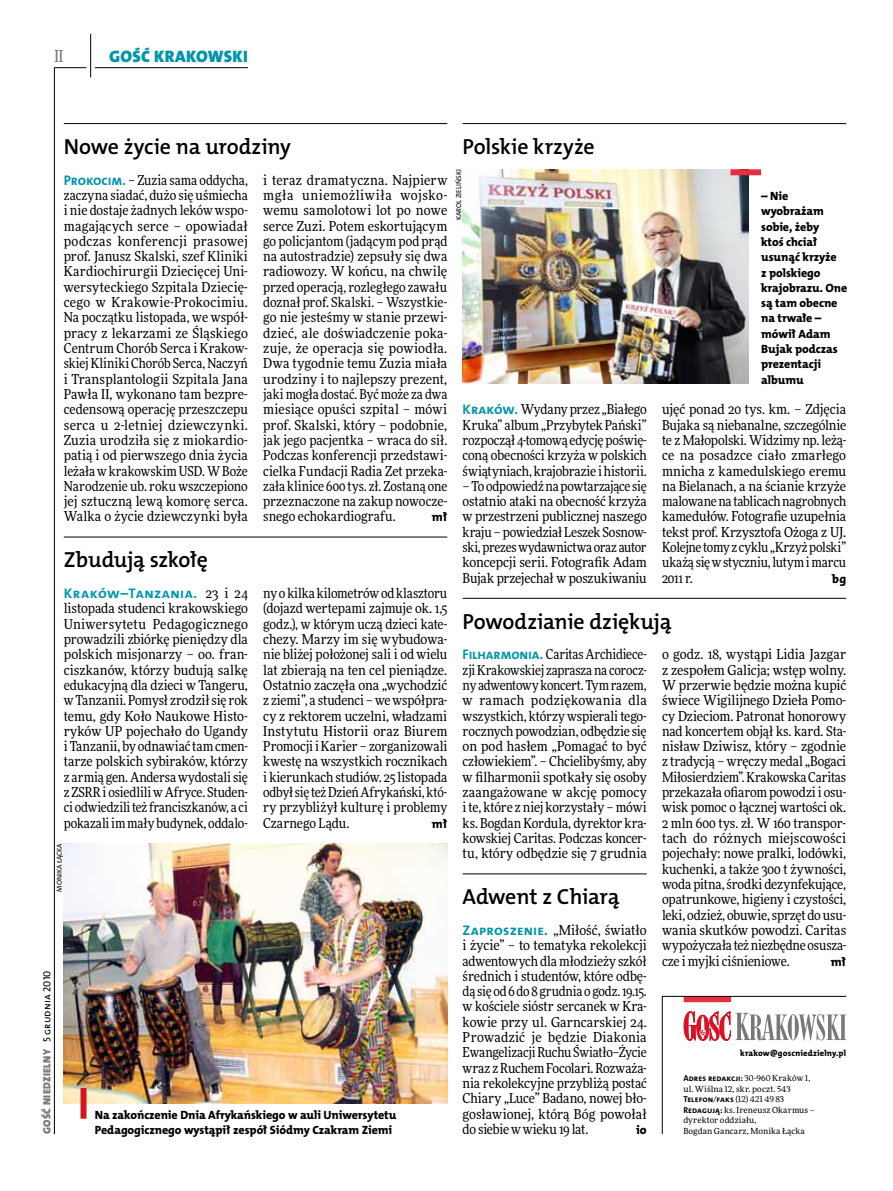
<style>
.page{position:relative;width:893px;height:1191px;background:#fff}
.page>*{position:absolute;margin:0;border:0;box-sizing:border-box;transform-origin:0 0}
.t1{font:21.9px "The Mix HP6 Se Bld";letter-spacing:-.015em;color:#000}
.t2{font:16.65px "The Mix HP9 Blk";letter-spacing:.02em;color:#0096aa}
.t3{font:500 16.5px "Freeday Narrow";color:#787779;scale:.9 1}
.t4{font:13.95px "The Mix HP7 Bld";letter-spacing:.03em;color:#0096aa}
.t5{font:13.65px/15.3px "Freeday Narrow News";letter-spacing:-.005em;color:#000;text-align:justify}
.t6{font:12.3px "The Mix HP8 Ex Bld";color:#000}
.t7{font:12px/15.3px "The Mix HP8 Ex Bld";letter-spacing:-.005em;color:#000}
.t8{font:10.5px "The Mix HP9 Blk";letter-spacing:.025em;color:#787779}
.t9{font:8.55px "The Mix HP7 Bld";letter-spacing:.005em;color:#000}
.t10{font:8.55px "The Mix HP8 Ex Bld";letter-spacing:.015em;color:#000}
.t11{font:8.4px/10.5px "Freeday News";letter-spacing:.02em;color:#000}
.t12{font:7.2px "The Mix HP5 Plain";letter-spacing:-.005em;color:#000}
.s1{font-family:"The Mix HP7 Bld";font-size:13.95px;color:#0096aa}
.s2{font-family:"Freeday Narrow News";font-size:13.65px;color:#000}
.s3{font-family:"The Mix HP5 Plain";color:#000}
.s4{font-family:"Freeday News";font-size:8.4px}
.s5{font-family:"The Mix HP7 Bld";font-size:8.55px}
</style>
<div class="page">
<hr style="left:54px;top:67px;width:1px;height:1067px;background:#000">
<hr style="left:90px;top:34px;width:1px;height:43px;background:#000">
<hr style="left:54px;top:67px;width:32px;height:1px;background:#000">
<hr style="left:95px;top:67px;width:153px;height:1px;background:#000">
<svg style="left:662px;top:996px;width:185px;height:138px"></svg>
<hr style="left:463px;top:598px;width:383px;height:1px;background:#000">
<hr style="left:463px;top:123px;width:383px;height:1px;background:#000">
<hr style="left:64px;top:537px;width:383px;height:1px;background:#000">
<hr style="left:64px;top:123px;width:383px;height:1px;background:#000">
<img style="left:64px;top:843px;width:383px;height:260px">
<div style="left:81px;top:1088px;width:6px;height:30px;background:#d3151f"></div>
<img style="left:463px;top:169px;width:285px;height:215px">
<div style="left:730px;top:169px;width:31px;height:6px;background:#e92f3f"></div>
<hr style="left:463px;top:873px;width:184px;height:1px;background:#000">
<p class="t3" style="left:54px;top:46px;width:11px">II</p>
<p class="t2" style="left:109px;top:46px;width:140px">GOŚĆ KRAKOWSKI</p>
<h1 class="t1" style="left:64px;top:132px;width:229px">Nowe życie na urodziny</h1>
<p class="t5" style="left:64px;top:172px;width:186px"><span class="s1">Prokocim.</span> – Zuzia sama oddycha, zaczyna siadać, dużo się uśmiecha i nie dostaje żadnych leków wspo&shy;magających serce – opowiadał podczas konferencji prasowej prof. Janusz Skalski, szef Kliniki Kardiochirurgii Dziecięcej Uni&shy;wersyteckiego Szpitala Dziecię&shy;cego w Krakowie-Prokocimiu.<br>Na początku listopada, we współ&shy;pracy z lekarzami ze Śląskiego Centrum Chorób Serca i Krakow&shy;skiej Kliniki Chorób Serca, Naczyń i Transplantologii Szpitala Jana Pawła II, wykonano tam bezpre&shy;cedensową operację przeszczepu serca u 2-letniej dziewczynki.<br>Zuzia urodziła się z miokardio&shy;patią i od pierwszego dnia życia leżała w krakowskim USD. W Boże Narodzenie ub. roku wszczepiono jej sztuczną lewą komorę serca.<br>Walka o życie dziewczynki była</p>
<p class="t5" style="left:263px;top:172px;width:186px">i teraz dramatyczna. Najpierw mgła uniemożliwiła wojsko&shy;wemu samolotowi lot po nowe serce Zuzi. Potem eskortującym go policjantom (jadącym pod prąd na autostradzie) zepsuły się dwa radiowozy. W końcu, na chwilę przed operacją, rozległego zawału doznał prof. Skalski. – Wszystkie&shy;go nie jesteśmy w stanie przewi&shy;dzieć, ale doświadczenie poka&shy;zuje, że operacja się powiodła.<br>Dwa tygodnie temu Zuzia miała urodziny i to najlepszy prezent, jaki mogła dostać. Być może za dwa miesiące opuści szpital – mówi prof. Skalski, który – podobnie, jak jego pacjentka – wraca do sił.<br>Podczas konferencji przedstawi&shy;cielka Fundacji Radia Zet przeka&shy;zała klinice 600 tys. zł. Zostaną one przeznaczone na zakup nowocze&shy;snego echokardiografu.</p>
<h1 class="t1" style="left:463px;top:132px;width:134px">Polskie krzyże</h1>
<p class="t12" style="left:454px;top:220px;width:53px;rotate:-90deg">Karol Zieliński</p>
<p class="t7" style="left:761px;top:188px;width:88px">– Nie wyobrażam sobie, żeby<br>ktoś chciał usunąć krzyże<br>z polskiego krajobrazu. One są tam obecne na trwałe – mówił Adam<br>Bujak podczas prezentacji albumu</p>
<p class="t5" style="left:463px;top:401px;width:186px"><span class="s1">Kraków.</span> Wydany przez „Białego Kruka” album „Przybytek Pański” rozpoczął 4-tomową edycję poświę&shy;coną obecności krzyża w polskich świątyniach, krajobrazie i historii.</p>
<p class="t5" style="left:463px;top:478px;width:186px">– To odpowiedź na powtarzające się ostatnio ataki na obecność krzyża w przestrzeni publicznej naszego kraju – powiedział Leszek Sosnow&shy;ski, prezes wydawnictwa oraz autor koncepcji serii. Fotografik Adam Bujak przejechał w poszukiwaniu</p>
<p class="t5" style="left:662px;top:401px;width:186px">ujęć ponad 20 tys. km. – Zdjęcia Bujaka są niebanalne, szczególnie te z Małopolski. Widzimy np. leżą&shy;ce na posadzce ciało zmarłego mnicha z kamedulskiego eremu na Bielanach, a na ścianie krzyże malowane na tablicach nagrobnych kamedułów. Fotografie uzupełnia tekst prof. Krzysztofa Ożoga z UJ.<br>Kolejne tomy z cyklu „Krzyż polski” ukażą się w styczniu, lutym i marcu 2011 r.</p>
<p class="t6" style="left:432px;top:509px;width:17px">mł</p>
<h1 class="t1" style="left:64px;top:546px;width:146px">Zbudują szkołę</h1>
<p class="t4" style="left:64px;top:584px;width:186px">Kraków–Tanzania. <span class="s2">23 i 24</span></p>
<p class="t5" style="left:64px;top:600px;width:186px">listopada studenci krakowskiego Uniwersytetu Pedagogicznego prowadzili zbiórkę pieniędzy dla polskich misjonarzy – oo. fran&shy;ciszkanów, którzy budują salkę edukacyjną dla dzieci w Tangeru, w Tanzanii. Pomysł zrodził się rok temu, gdy Koło Naukowe Histo&shy;ryków UP pojechało do Ugandy i Tanzanii, by odnawiać tam cmen&shy;tarze polskich sybiraków, którzy z armią gen. Andersa wydostali się z ZSRR i osiedlili w Afryce. Studen&shy;ci odwiedzili też franciszkanów, a ci pokazali im mały budynek, oddalo-</p>
<p class="t6" style="left:832px;top:570px;width:16px">bg</p>
<p class="t5" style="left:263px;top:585px;width:186px">ny o kilka kilometrów od klasztoru (dojazd wertepami zajmuje ok. 1,5 godz.), w którym uczą dzieci kate&shy;chezy. Marzy im się wybudowa&shy;nie bliżej położonej sali i od wielu lat zbierają na ten cel pieniądze.<br>Ostatnio zaczęła ona „wychodzić z ziemi”, a studenci – we współpra&shy;cy z rektorem uczelni, władzami Instytutu Historii oraz Biurem Promocji i Karier – zorganizowali kwestę na wszystkich rocznikach i kierunkach studiów. 25 listopada odbył się też Dzień Afrykański, któ&shy;ry przybliżył kulturę i problemy Czarnego Lądu.</p>
<h1 class="t1" style="left:463px;top:607px;width:210px">Powodzianie dziękują</h1>
<p class="t5" style="left:463px;top:646px;width:186px"><span class="s1">Filharmonia.</span> Caritas Archidiece&shy;zji Krakowskiej zaprasza na corocz&shy;ny adwentowy koncert. Tym razem, w ramach podziękowania dla wszystkich, którzy wspierali tego&shy;rocznych powodzian, odbędzie się on pod hasłem „Pomagać to być człowiekiem”. – Chcielibyśmy, aby w filharmonii spotkały się osoby zaangażowane w akcję pomocy i te, które z niej korzystały – mówi ks. Bogdan Kordula, dyrektor kra&shy;kowskiej Caritas. Podczas koncer&shy;tu, który odbędzie się 7 grudnia</p>
<p class="t5" style="left:662px;top:646px;width:186px">o godz. 18, wystąpi Lidia Jazgar z zespołem Galicja; wstęp wolny.<br>W przerwie będzie można kupić świece Wigilijnego Dzieła Pomo&shy;cy Dzieciom. Patronat honorowy nad koncertem objął ks. kard. Sta&shy;nisław Dziwisz, który – zgodnie z tradycją – wręczy medal „Bogaci Miłosierdziem”. Krakowska Caritas przekazała ofiarom powodzi i osu&shy;wisk pomoc o łącznej wartości ok.<br>2 mln 600 tys. zł. W 160 transpor&shy;tach do różnych miejscowości pojechały: nowe pralki, lodówki, kuchenki, a także 300 t żywności, woda pitna, środki dezynfekujące, opatrunkowe, higieny i czystości, leki, odzież, obuwie, sprzęt do usu&shy;wania skutków powodzi. Caritas wypożyczała też niezbędne osusza&shy;cze i myjki ciśnieniowe.</p>
<p class="t6" style="left:432px;top:815px;width:17px">mł</p>
<p class="t12" style="left:55px;top:891px;width:50px;rotate:-90deg">Monika Łącka</p>
<h1 class="t1" style="left:463px;top:883px;width:159px">Adwent z Chiarą</h1>
<p class="t5" style="left:463px;top:922px;width:186px"><span class="s1">Zaproszenie.</span> „Miłość, światło i życie” – to tematyka rekolekcji adwentowych dla młodzieży szkół średnich i studentów, które odbę&shy;dą się od 6 do 8 grudnia o godz. 19.15. w kościele sióstr sercanek w Kra&shy;kowie przy ul. Garncarskiej 24.<br>Prowadzić je będzie Diakonia Ewangelizacji Ruchu Światło–Życie wraz z Ruchem Focolari. Rozważa&shy;nia rekolekcyjne przybliżą postać Chiary „Luce” Badano, nowej bło&shy;gosławionej, którą Bóg powołał do siebie w wieku 19 lat.</p>
<p class="t6" style="left:831px;top:953px;width:17px">mł</p>
<p class="t8" style="left:40px;top:1134px;width:165px;rotate:-90deg">GOŚĆ NIEDZIELNY <span class="s3">5 grudnia 2010</span></p>
<p class="t10" style="left:740px;top:1047px;width:108px">krakow@goscniedzielny.pl</p>
<p class="t9" style="left:683px;top:1073px;width:129px">Adres redakcji: <span class="s4">30-960 Kraków 1,</span></p>
<p class="t11" style="left:683px;top:1083px;width:133px">ul. Wiślna 12, skr. poczt. 543<br><span class="s5">Telefon</span>/<span class="s5">faks</span> (12) 421 49 83<br><span class="s5">Redagują:</span> ks. Ireneusz Okarmus – dyrektor oddziału,<br>Bogdan Gancarz, Monika Łącka</p>
<p class="t7" style="left:95px;top:1107px;width:303px">Na zakończenie Dnia Afrykańskiego w auli Uniwersytetu<br>Pedagogicznego wystąpił zespół Siódmy Czakram Ziemi</p>
<p class="t6" style="left:636px;top:1122px;width:12px">io</p>
</div>
